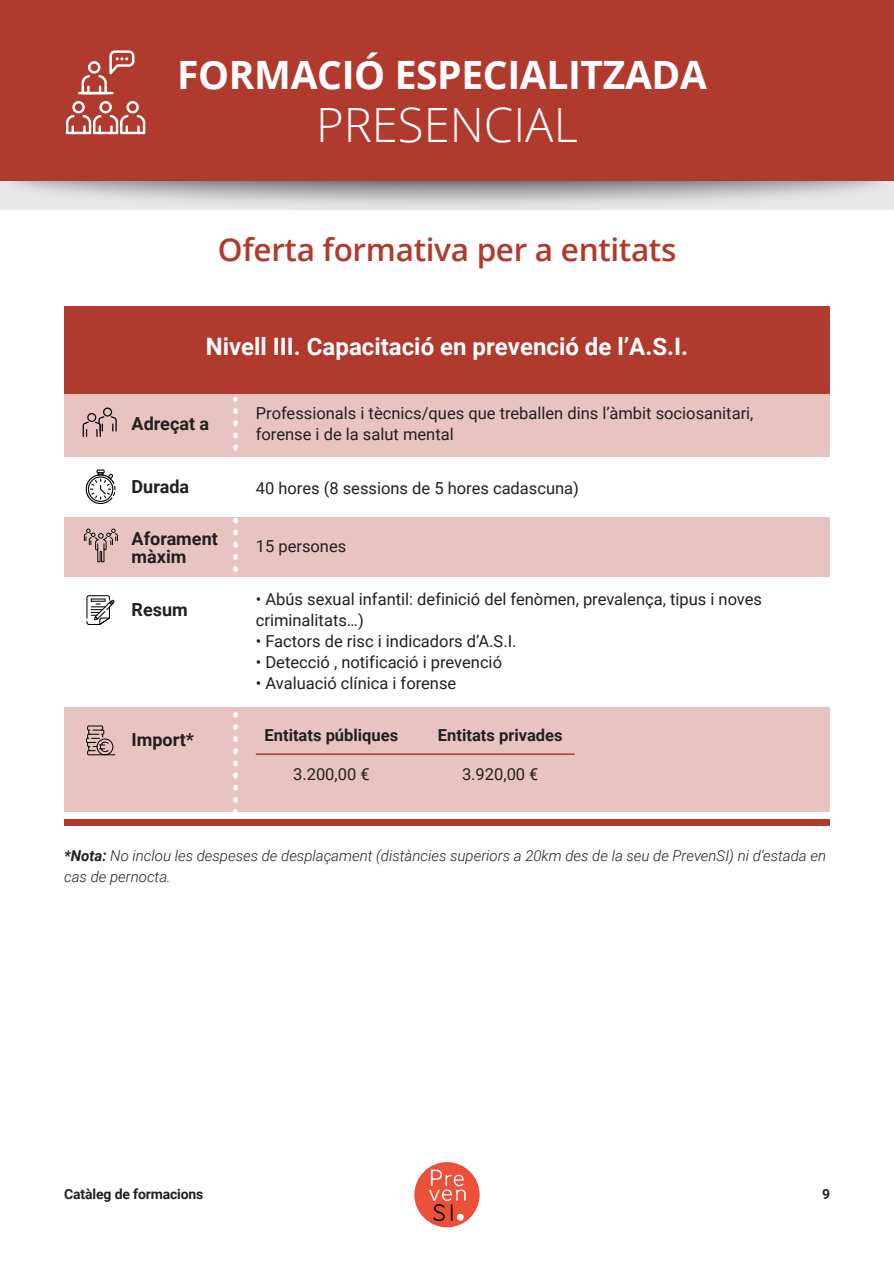
<style>
.page{position:relative;width:894px;height:1264px;background:#fff}
.page>*{position:absolute;margin:0;border:0;box-sizing:border-box;transform-origin:0 0}
.t1{font:300 47.25px "Open Sans";color:#fff}
.t2{font:700 39px "Open Sans";letter-spacing:-.01em;color:#fff}
.t3{font:600 31.5px "Open Sans";letter-spacing:-.01em;color:#b13a2e}
.t4{font:700 24px "Roboto";color:#fff}
.t5{font:700 18px/18px "Roboto";color:#231f20}
.t6{font:16.5px/21px "Roboto";color:#231f20}
.t7{font:700 16.5px "Roboto";color:#231f20}
.t8{font:italic 300 15px/21px "Roboto";color:#231f20}
.t9{font:700 13.95px "Roboto";letter-spacing:-.01em;color:#231f20}
.s1{font-weight:700}
</style>
<div class="page">
<div style="left:65px;top:306px;width:764px;height:87px;background:#b13a2e"></div>
<svg style="left:0;top:181px;width:893px;height:29px"></svg>
<div style="left:0;top:0;width:893px;height:181px;background:#b13a2e"></div>
<svg style="left:66px;top:101px;width:79px;height:33px"></svg>
<hr style="left:78px;top:92px;width:36px;height:2px;background:#fff">
<svg style="left:82px;top:50px;width:52px;height:44px"></svg>
<div style="left:65px;top:517px;width:764px;height:59px;background:#e7c4c0"></div>
<div style="left:65px;top:393px;width:764px;height:63px;background:#e7c4c0"></div>
<div style="left:65px;top:707px;width:764px;height:105px;background:#e7c4c0"></div>
<svg style="left:86px;top:595px;width:28px;height:30px"></svg>
<svg style="left:86px;top:469px;width:29px;height:35px"></svg>
<svg style="left:86px;top:725px;width:29px;height:30px"></svg>
<div style="left:65px;top:819px;width:764px;height:7px;background:#b13a2e"></div>
<svg style="left:83px;top:407px;width:34px;height:30px"></svg>
<svg style="left:233px;top:410px;width:5px;height:402px"></svg>
<svg style="left:84px;top:528px;width:34px;height:34px"></svg>
<hr style="left:256px;top:753px;width:318px;height:2px;background:#b13a2e">
<div style="left:414px;top:1162px;width:65px;height:65px;background:#ed5038;border-radius:50%"></div>
<svg style="left:429px;top:1169px;width:36px;height:52px"></svg>
<svg style="left:456px;top:1213px;width:7px;height:7px"></svg>
<h2 class="t2" style="left:177px;top:47px;width:531px">FORMACIÓ ESPECIALITZADA</h2>
<h1 class="t1" style="left:316px;top:92px;width:263px">PRESENCIAL</h1>
<h3 class="t3" style="left:218px;top:228px;width:460px">Oferta formativa per a entitats</h3>
<h3 class="t4" style="left:206px;top:330px;width:484px">Nivell III. Capacitació en prevenció de l’A.S.I.</h3>
<p class="t5" style="left:131px;top:413px;width:79px">Adreçat a</p>
<p class="t6" style="left:256px;top:401px;width:499px">Professionals i tècnics/ques que treballen dins l’àmbit sociosanitari, forense i de la salut mental</p>
<p class="t5" style="left:131px;top:476px;width:59px">Durada</p>
<p class="t6" style="left:256px;top:476px;width:324px">40 hores (8 sessions de 5 hores cadascuna)</p>
<p class="t5" style="left:131px;top:529px;width:88px">Aforament màxim</p>
<p class="t6" style="left:256px;top:535px;width:92px">15 persones</p>
<p class="t5" style="left:131px;top:599px;width:58px">Resum</p>
<p class="t5" style="left:131px;top:730px;width:64px">Import*</p>
<p class="t6" style="left:256px;top:587px;width:507px">• Abús sexual infantil: definició del fenòmen, prevalença, tipus i noves criminalitats…)</p>
<p class="t6" style="left:256px;top:629px;width:262px">• Factors de risc i indicadors d’A.S.I.</p>
<p class="t6" style="left:256px;top:650px;width:248px">• Detecció , notificació i prevenció</p>
<p class="t6" style="left:256px;top:671px;width:202px">• Avaluació clínica i forense</p>
<p class="t7" style="left:264px;top:723px;width:135px">Entitats públiques</p>
<p class="t6" style="left:293px;top:763px;width:78px">3.200,00 €</p>
<p class="t7" style="left:438px;top:723px;width:126px">Entitats privades</p>
<p class="t6" style="left:462px;top:763px;width:78px">3.920,00 €</p>
<p class="t8" style="left:64px;top:844px;width:763px"><span class="s1">*Nota:</span> No inclou les despeses de desplaçament (distàncies superiors a 20km des de la seu de PrevenSI) ni d’estada en cas de pernocta.</p>
<p class="t9" style="left:64px;top:1184px;width:141px">Catàleg de formacions</p>
<p class="t9" style="left:821px;top:1184px;width:10px">9</p>
</div>
